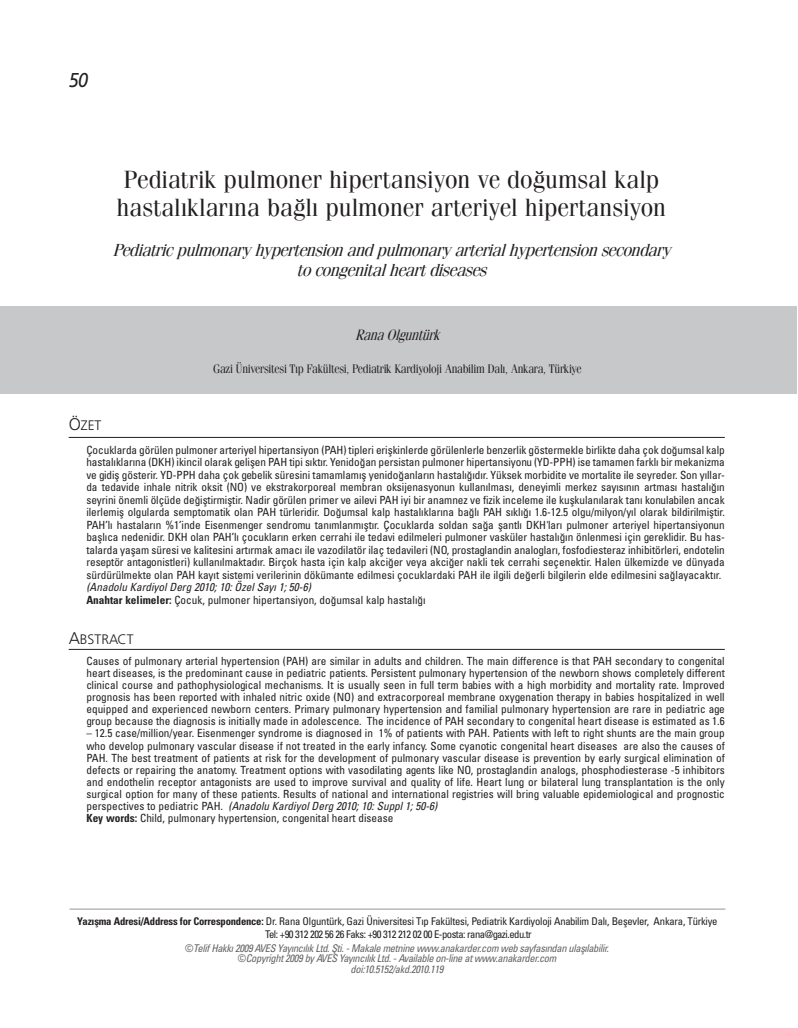
<style>
.page{position:relative;width:798px;height:1028px;background:#fff}
.page>*{position:absolute;margin:0;border:0;box-sizing:border-box;transform-origin:0 0}
.t1{font:25px/27.5px "Fenice Tr";color:#231f20}
.t2{font:20px "Frutiger Italic Tr";color:#231f20;scale:.9 1}
.t3{font:italic 17.5px/20px "Fenice Tr";color:#231f20;text-align:center}
.t4{font:italic 15px "Fenice Tr";color:#231f20;scale:.9 1}
.t5{font:13.75px "Frutiger Light Nr Tr";color:#231f20}
.t6{font:12.5px "Fenice Tr";letter-spacing:-.025em;color:#231f20;scale:.9 1}
.t7{font:11.25px/12.1px "Univers Condensed Tr";color:#231f20;text-align:justify}
.t8{font:11.25px "Univers Cond Ita Tr";color:#231f20}
.t9{font:10.62px/12.5px "Univers Condensed Tr";letter-spacing:-.02em;color:#231f20;text-align:center}
.t10{font:10.62px/10.6px "Univers Cond Ita Tr";letter-spacing:-.03em;color:#636366;text-align:center}
.s1{font-size:16.88px}
.s2{font-family:"Univers Cond Bd Tr"}
.s3{font-family:"Univers Condensed Tr"}
</style>
<div class="page">
<div style="left:0;top:306px;width:796px;height:88px;background:#c7c8ca"></div>
<hr style="left:69px;top:649px;width:655px;height:1px;background:#231f20">
<hr style="left:69px;top:437px;width:655px;height:1px;background:#231f20">
<hr style="left:69px;top:908px;width:656px;height:1px;background:#939598">
<h2 class="t2" style="left:69px;top:72px;width:23px">50</h2>
<h1 class="t1" style="left:117px;top:168px;width:551px">Pediatrik pulmoner hipertansiyon ve doğumsal kalp hastalıklarına bağlı pulmoner arteriyel hipertansiyon</h1>
<h3 class="t3" style="left:112px;top:241px;width:563px">Pediatricpulmonaryhypertensionandpulmonaryarterialhypertensionsecondary tocongenitalheartdiseases</h3>
<h3 class="t4" style="left:355px;top:329px;width:99px">RanaOlguntürk</h3>
<p class="t6" style="left:213px;top:364px;width:410px">Gazi Üniversitesi Tıp Fakültesi, Pediatrik Kardiyoloji Anabilim Dalı, Ankara, Türkiye</p>
<p class="t5" style="left:69px;top:419px;width:34px"><span class="s1">Ö</span>ZET</p>
<p class="t7" style="left:86px;top:444px;width:639px;line-height:12.5px">Çocuklarda görülen pulmoner arteriyel hipertansiyon (PAH) tipleri erişkinlerde görülenlerle benzerlik göstermekle birlikte daha çok doğumsal kalp hastalıklarına (DKH) ikincil olarak gelişen PAH tipi sıktır. Yenidoğan persistan pulmoner hipertansiyonu (YD-PPH) ise tamamen farklı bir mekanizma ve gidiş gösterir. YD-PPH daha çok gebelik süresini tamamlamış yenidoğanların hastalığıdır. Yüksek morbidite ve mortalite ile seyreder. Son yıllar&shy;da tedavide inhale nitrik oksit (NO) ve ekstrakorporeal membran oksijenasyonun kullanılması, deneyimli merkez sayısının artması hastalığın seyrini önemli ölçüde değiştirmiştir. Nadir görülen primer ve ailevi PAH iyi bir anamnez ve fizik inceleme ile kuşkulanılarak tanı konulabilen ancak ilerlemiş olgularda semptomatik olan PAH türleridir. Doğumsal kalp hastalıklarına bağlı PAH sıklığı 1.6-12.5 olgu/milyon/yıl olarak bildirilmiştir.<br>PAH’lı hastaların %1’inde Eisenmenger sendromu tanımlanmıştır. Çocuklarda soldan sağa şantlı DKH'ları pulmoner arteriyel hipertansiyonun başlıca nedenidir. DKH olan PAH’lı çocukların erken cerrahi ile tedavi edilmeleri pulmoner vasküler hastalığın önlenmesi için gereklidir. Bu has&shy;talarda yaşam süresi ve kalitesini artırmak amacı ile vazodilatör ilaç tedavileri (NO, prostaglandin analogları, fosfodiesteraz inhibitörleri, endotelin reseptör antagonistleri) kullanılmaktadır. Birçok hasta için kalp akciğer veya akciğer nakli tek cerrahi seçenektir. Halen ülkemizde ve dünyada sürdürülmekte olan PAH kayıt sistemi verilerinin dökümante edilmesi çocuklardaki PAH ile ilgili değerli bilgilerin elde edilmesini sağlayacaktır.</p>
<p class="t8" style="left:86px;top:583px;width:226px">(Anadolu Kardiyol Derg 2010; 10: Özel Sayı 1; 50-6)</p>
<p class="t7" style="left:86px;top:594px;width:341px"><span class="s2">Anah tar ke li me ler:</span> Çocuk, pulmoner hipertansiyon, doğumsal kalp hastalığı</p>
<p class="t5" style="left:69px;top:633px;width:66px"><span class="s1">A</span>BSTRACT</p>
<p class="t7" style="left:86px;top:655px;width:639px">Causes of pulmonary arterial hypertension (PAH) are similar in adults and children. The main difference is that PAH secondary to congenital heart diseases, is the predominant cause in pediatric patients. Persistent pulmonary hypertension of the newborn shows completely different clinical course and pathophysiological mechanisms. It is usually seen in full term babies with a high morbidity and mortality rate. Improved prognosis has been reported with inhaled nitric oxide (NO) and extracorporeal membrane oxygenation therapy in babies hospitalized in well equipped and experienced newborn centers. Primary pulmonary hypertension and familial pulmonary hypertension are rare in pediatric age group because the diagnosis is initially made in adolescence. The incidence of PAH secondary to congenital heart disease is estimated as 1.6</p>
<p class="t7" style="left:86px;top:728px;width:639px">– 12.5 case/million/year. Eisenmenger syndrome is diagnosed in 1% of patients with PAH. Patients with left to right shunts are the main group who develop pulmonary vascular disease if not treated in the early infancy. Some cyanotic congenital heart diseases are also the causes of PAH. The best treatment of patients at risk for the development of pulmonary vascular disease is prevention by early surgical elimination of defects or repairing the anatomy. Treatment options with vasodilating agents like NO, prostaglandin analogs, phosphodiesterase -5 inhibitors and endothelin receptor antagonists are used to improve survival and quality of life. Heart lung or bilateral lung transplantation is the only surgical option for many of these patients. Results of national and international registries will bring valuable epidemiological and prognostic</p>
<p class="t8" style="left:86px;top:801px;width:352px"><span class="s3">perspectives to pediatric PAH.</span> (Anadolu Kardiyol Derg 2010; 10: Suppl 1; 50-6)</p>
<p class="t7" style="left:86px;top:813px;width:308px"><span class="s2">Key words:</span> Child, pulmonary hypertension, congenital heart disease</p>
<p class="t9" style="left:77px;top:915px;width:641px"><span class="s2">Ya z›ş ma Ad re si/Ad dress for Cor res pon den ce:</span> Dr. Rana Olguntürk, Gazi Üniversitesi Tıp Fakültesi, Pediatrik Kardiyoloji Anabilim Dalı, Beşevler, Ankara, Türkiye<br>Tel: +90 312 202 56 26 Faks: +90 312 212 02 00 E-posta: rana@gazi.edu.tr</p>
<p class="t10" style="left:185px;top:943px;width:425px"><span class="s3">©</span>Telif Hakk› 2009 AVES Yay›nc›l›k Ltd. Şti. - Makale metnine www.anakarder.com web sayfas›ndan ulaş›labilir. <span class="s3">©</span>Copyright 2009 by AVES Yay›nc›l›k Ltd. - Available on-line at www.anakarder.com<br>doi:10.5152/akd.2010.119</p>
</div>
